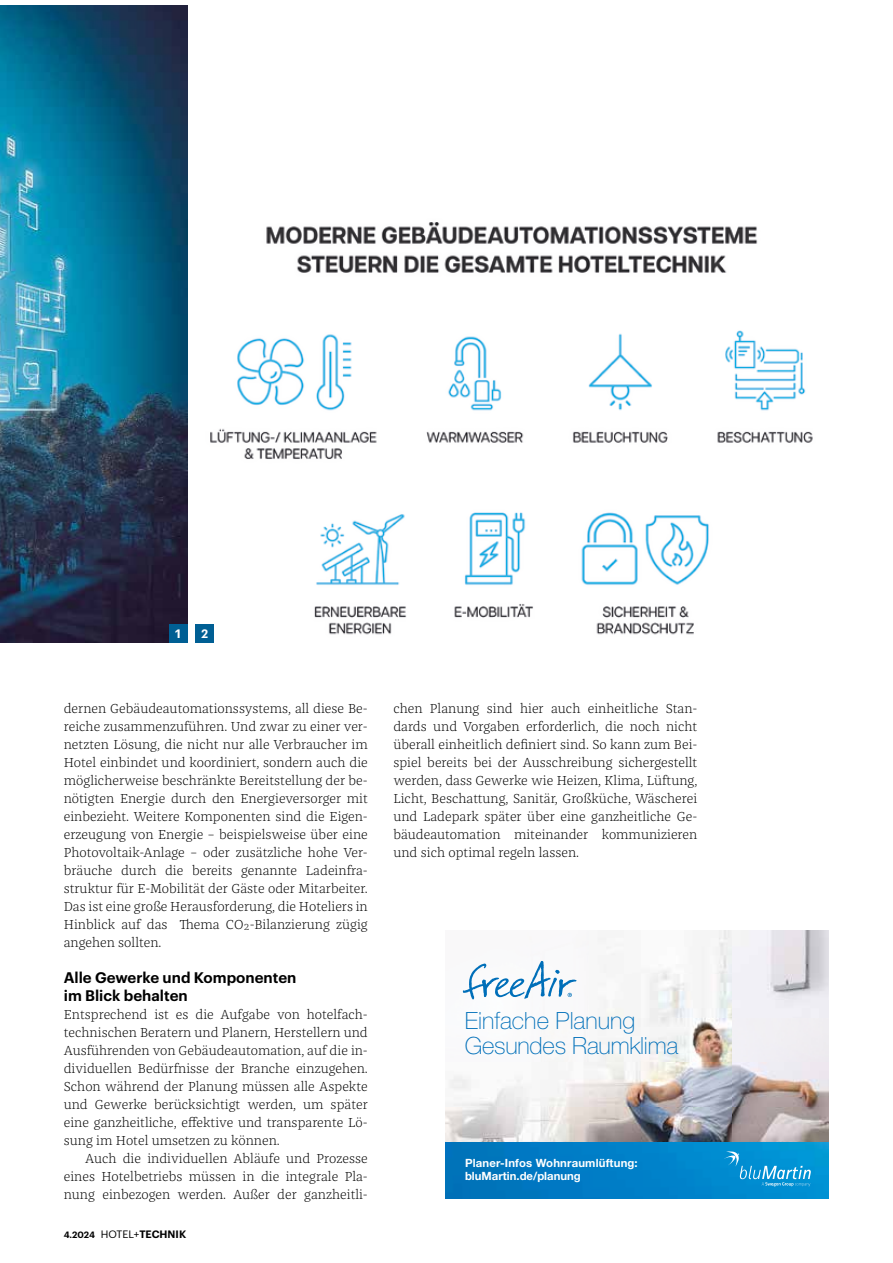
<style>
.page{position:relative;width:893px;height:1263px;background:#fff}
.page>*{position:absolute;margin:0;border:0;box-sizing:border-box;transform-origin:0 0}
.t1{font:100 23.85px/24.5px "Helvetica Neue";letter-spacing:-.01em;color:#006fb9}
.t2{font:600 15px/18px "Graphik";color:#000}
.t3{font:300 13.5px/18px "Franziska Pro";color:#000;text-align:justify}
.t4{font:600 12px "Graphik";color:#fff}
.t5{font:700 11.4px/12.9px "Helvetica Neue";letter-spacing:.015em;color:#fff}
.t6{font:600 10.5px "Graphik";color:#000}
.s1{font-size:9px}
.s2{font-weight:400}
</style>
<div class="page">
<img style="left:0;top:5px;width:187px;height:637px">
<img style="left:210px;top:222px;width:603px;height:413px">
<div style="left:169px;top:624px;width:18px;height:18px;background:#005f94"></div>
<div style="left:196px;top:624px;width:18px;height:18px;background:#005f94"></div>
<img style="left:446px;top:930px;width:383px;height:212px">
<svg style="left:463px;top:961px;width:114px;height:38px"></svg>
<img style="left:446px;top:1142px;width:383px;height:56px">
<svg style="left:724px;top:1151px;width:87px;height:35px"></svg>
<p class="t4" style="left:174px;top:625px;width:9px">1</p>
<p class="t4" style="left:201px;top:625px;width:9px">2</p>
<p class="t3" style="left:64px;top:699px;width:306px">dernen Gebäudeautomationssystems, all diese Be&shy;reiche zusammenzuführen. Und zwar zu einer ver&shy;netzten Lösung, die nicht nur alle Verbraucher im Hotel einbindet und koordiniert, sondern auch die möglicherweise beschränkte Bereitstellung der be&shy;nötigten Energie durch den Energieversorger mit einbezieht. Weitere Komponenten sind die Eigen&shy;erzeugung von Energie – beispielsweise über eine Photovoltaik-Anlage – oder zusätzliche hohe Ver&shy;bräuche durch die bereits genannte Ladeinfra&shy;struktur für E-Mobilität der Gäste oder Mitarbeiter.<br>Das ist eine große Herausforderung, die Hoteliers in Hinblick auf das Thema CO<sub>2</sub>-Bilanzierung zügig angehen sollten.</p>
<p class="t2" style="left:64px;top:967px;width:234px">Alle Gewerke und Komponenten im Blick behalten</p>
<p class="t3" style="left:64px;top:1005px;width:306px">Entsprechend ist es die Aufgabe von hotelfach&shy;technischen Beratern und Planern, Herstellern und Ausführenden von Gebäudeautomation, auf die in&shy;dividuellen Bedürfnisse der Branche einzugehen.<br>Schon während der Planung müssen alle Aspekte und Gewerke berücksichtigt werden, um später eine ganzheitliche, effektive und transparente Lö&shy;sung im Hotel umsetzen zu können.</p>
<p class="t3" style="left:64px;top:1149px;width:306px;text-indent:21px">Auch die individuellen Abläufe und Prozesse eines Hotelbetriebs müssen in die integrale Pla&shy;nung einbezogen werden. Außer der ganzheitli-</p>
<p class="t6" style="left:64px;top:1226px;width:124px"><span class="s1">4.2024</span> <span class="s2">HOTEL+</span>TECHNIK</p>
<p class="t3" style="left:393px;top:699px;width:306px">chen Planung sind hier auch einheitliche Stan&shy;dards und Vorgaben erforderlich, die noch nicht überall einheitlich definiert sind. So kann zum Bei&shy;spiel bereits bei der Ausschreibung sichergestellt werden, dass Gewerke wie Heizen, Klima, Lüftung, Licht, Beschattung, Sanitär, Großküche, Wäscherei und Ladepark später über eine ganzheitliche Ge&shy;bäudeautomation miteinander kommunizieren und sich optimal regeln lassen.</p>
<h1 class="t1" style="left:465px;top:1008px;width:215px">Einfache Planung<br>Gesundes Raumklima</h1>
<p class="t5" style="left:465px;top:1156px;width:174px">Planer-Infos Wohnraumlüftung: bluMartin.de/planung</p>
</div>
